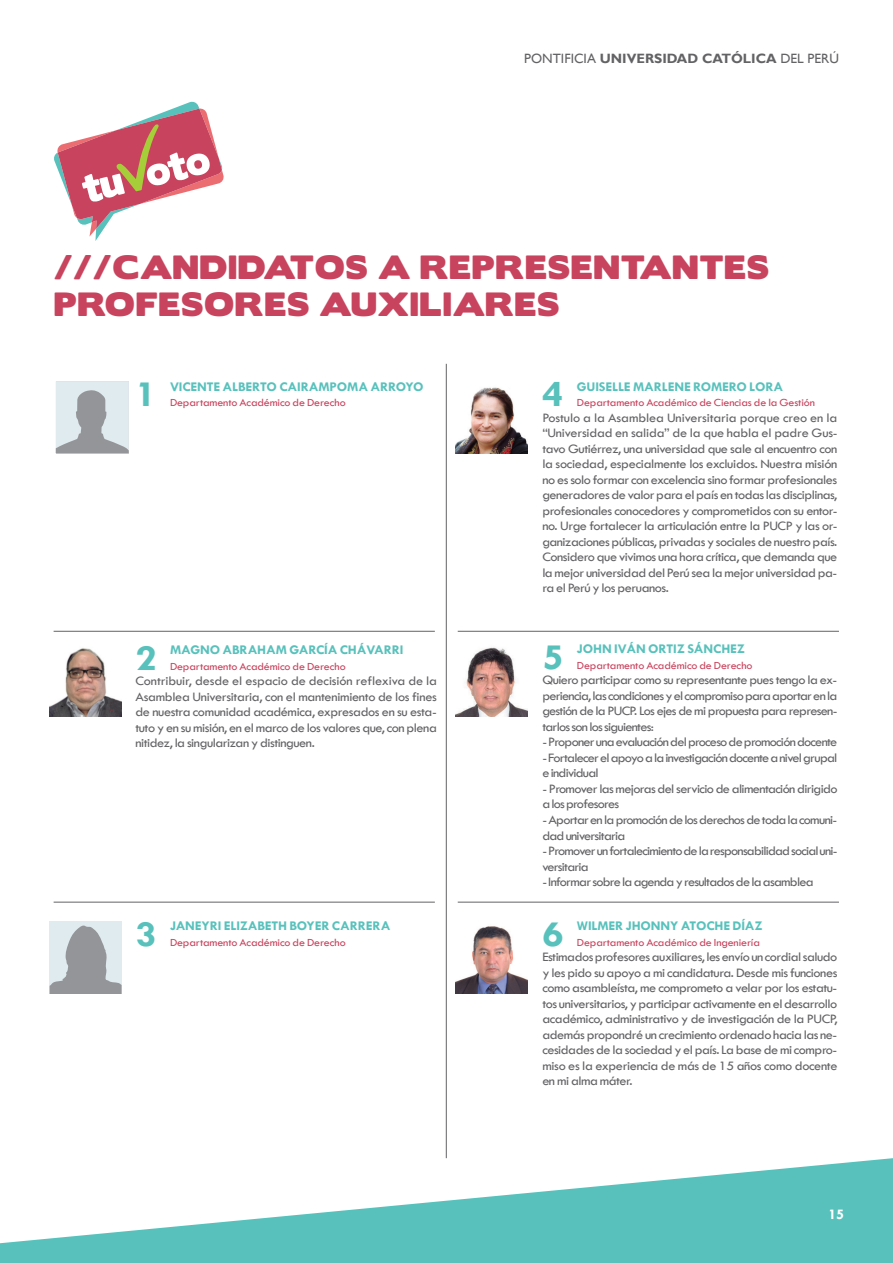
<style>
.page{position:relative;width:893px;height:1263px;background:#fff}
.page>*{position:absolute;margin:0;border:0;box-sizing:border-box;transform-origin:0 0}
.t1{font:700 37.65px "Tw Cen";color:#58c1bc;scale:1.06 1}
.t2{font:30px/37.5px "Boris Black Bloxx";letter-spacing:.04em;color:#c8435d}
.t3{font:700 15px "Tw Cen";color:#fff}
.t4{font:700 13.5px "Gill Sans";color:#636366}
.t5{font:13.35px/15.5px "Tw Cen";letter-spacing:-.055em;color:#636366;text-align:justify;scale:1.06 1}
.t6{font:700 13.35px "Tw Cen";letter-spacing:-.015em;color:#58c1bc;scale:1.06 1}
.t7{font:11.25px "Tw Cen";letter-spacing:-.015em;color:#c8435d;scale:1.06 1}
.s1{font-weight:400}
</style>
<div class="page">
<hr style="left:54px;top:631px;width:381px;height:1px;background:#636366">
<hr style="left:458px;top:631px;width:381px;height:1px;background:#636366">
<hr style="left:54px;top:902px;width:381px;height:1px;background:#636366">
<hr style="left:458px;top:902px;width:381px;height:1px;background:#636366">
<hr style="left:446px;top:364px;width:1px;height:794px;background:#636366">
<svg style="left:54px;top:101px;width:170px;height:140px"></svg>
<svg style="left:56px;top:381px;width:73px;height:72px;background:#c2c9cd"></svg>
<img style="left:455px;top:387px;width:72px;height:66px">
<div style="left:50px;top:921px;width:72px;height:72px;background:#e0ebf0"></div>
<svg style="left:50px;top:925px;width:72px;height:68px"></svg>
<img style="left:455px;top:647px;width:72px;height:69px">
<img style="left:455px;top:926px;width:72px;height:67px">
<img style="left:50px;top:648px;width:72px;height:69px">
<svg style="left:0;top:1158px;width:893px;height:105px;fill:#58c1bc"></svg>
<p class="t4" style="left:524px;top:51px;width:316px"><span class="s1">PONTIFICIA</span> UNIVERSIDAD CATÓLICA <span class="s1">DEL PERÚ</span></p>
<h2 class="t2" style="left:54px;top:249px;width:716px">///CANDIDATOS A REPRESENTANTES<br>PROFESORES AUXILIARES</h2>
<h1 class="t1" style="left:135px;top:372px;width:22px">1</h1>
<p class="t6" style="left:170px;top:378px;width:241px">VICENTE ALBERTO CAIRAMPOMA ARROYO</p>
<p class="t7" style="left:170px;top:396px;width:167px">Departamento Académico de Derecho</p>
<h1 class="t1" style="left:542px;top:372px;width:22px">4</h1>
<p class="t6" style="left:577px;top:378px;width:196px">GUISELLE MARLENE ROMERO LORA</p>
<p class="t7" style="left:577px;top:396px;width:226px">Departamento Académico de Ciencias de la Gestión</p>
<p class="t5" style="left:542px;top:410px;width:280px">Postulo a la Asamblea Universitaria porque creo en la “Universidad en salida” de la que habla el padre Gus&shy;tavo Gutiérrez, una universidad que sale al encuentro con la sociedad, especialmente los excluidos. Nuestra misión no es solo formar con excelencia sino formar profesionales generadores de valor para el país en todas las disciplinas, profesionales conocedores y comprometidos con su entor&shy;no. Urge fortalecer la articulación entre la PUCP y las or&shy;ganizaciones públicas, privadas y sociales de nuestro país.<br>Considero que vivimos una hora crítica, que demanda que la mejor universidad del Perú sea la mejor universidad pa&shy;ra el Perú y los peruanos.</p>
<h1 class="t1" style="left:135px;top:635px;width:22px">2</h1>
<p class="t6" style="left:170px;top:642px;width:222px">MAGNO ABRAHAM GARCÍA CHÁVARRI</p>
<p class="t7" style="left:170px;top:659px;width:167px">Departamento Académico de Derecho</p>
<p class="t5" style="left:135px;top:673px;width:286px">Contribuir, desde el espacio de decisión reflexiva de la Asamblea Universitaria, con el mantenimiento de los fines de nuestra comunidad académica, expresados en su esta&shy;tuto y en su misión, en el marco de los valores que, con plena nitidez, la singularizan y distinguen.</p>
<h1 class="t1" style="left:135px;top:911px;width:22px">3</h1>
<p class="t6" style="left:170px;top:918px;width:209px">JANEYRI ELIZABETH BOYER CARRERA</p>
<p class="t7" style="left:170px;top:935px;width:167px">Departamento Académico de Derecho</p>
<h1 class="t1" style="left:542px;top:634px;width:22px">5</h1>
<p class="t6" style="left:577px;top:641px;width:160px">JOHN IVÁN ORTIZ SÁNCHEZ</p>
<p class="t7" style="left:577px;top:658px;width:167px">Departamento Académico de Derecho</p>
<p class="t5" style="left:542px;top:672px;width:280px">Quiero participar como su representante pues tengo la ex&shy;periencia, las condiciones y el compromiso para aportar en la gestión de la PUCP. Los ejes de mi propuesta para represen&shy;tarlos son los siguientes:</p>
<p class="t5" style="left:542px;top:734px;width:280px">- Proponer una evaluación del proceso de promoción docente</p>
<p class="t5" style="left:542px;top:750px;width:280px">- Fortalecer el apoyo a la investigación docente a nivel grupal e individual</p>
<p class="t5" style="left:542px;top:781px;width:280px">- Promover las mejoras del servicio de alimentación dirigido a los profesores</p>
<p class="t5" style="left:542px;top:812px;width:280px">- Aportar en la promoción de los derechos de toda la comuni&shy;dad universitaria</p>
<p class="t5" style="left:542px;top:843px;width:280px">- Promover un fortalecimiento de la responsabilidad social uni&shy;versitaria</p>
<p class="t5" style="left:542px;top:874px;width:257px">- Informar sobre la agenda y resultados de la asamblea</p>
<h1 class="t1" style="left:542px;top:911px;width:22px">6</h1>
<p class="t6" style="left:577px;top:918px;width:177px">WILMER JHONNY ATOCHE DÍAZ</p>
<p class="t7" style="left:577px;top:935px;width:174px">Departamento Académico de Ingeniería</p>
<p class="t5" style="left:542px;top:949px;width:280px">Estimados profesores auxiliares, les envío un cordial saludo y les pido su apoyo a mi candidatura. Desde mis funciones como asambleísta, me comprometo a velar por los estatu&shy;tos universitarios, y participar activamente en el desarrollo académico, administrativo y de investigación de la PUCP, además propondré un crecimiento ordenado hacia las ne&shy;cesidades de la sociedad y el país. La base de mi compro&shy;miso es la experiencia de más de 15 años como docente en mi alma máter.</p>
<p class="t3" style="left:828px;top:1205px;width:17px">15</p>
</div>
